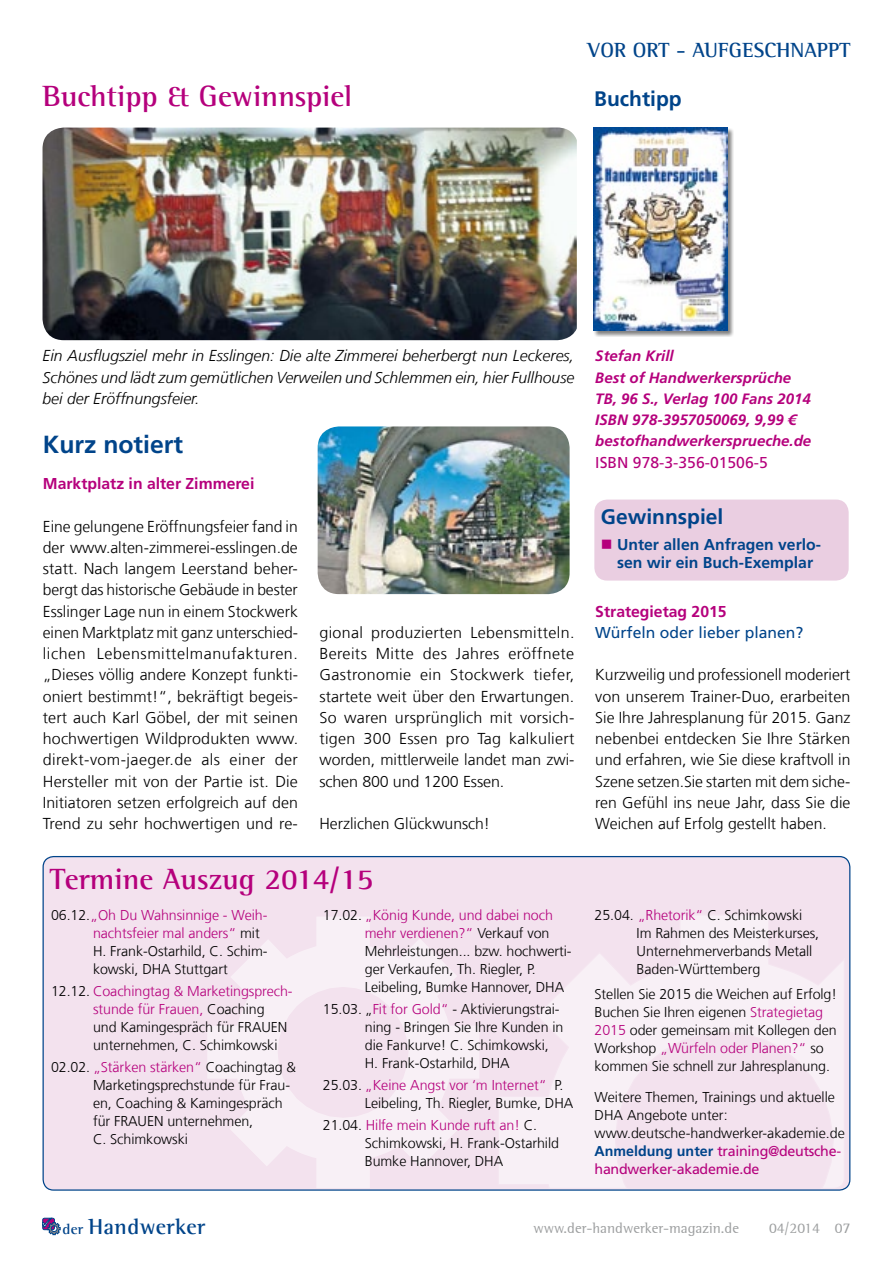
<style>
.page{position:relative;width:893px;height:1263px;background:#fff}
.page>*{position:absolute;margin:0;border:0;box-sizing:border-box;transform-origin:0 0}
.t1{font:700 30px "Rotis Semi Serif";color:#b5007c}
.t2{font:700 24.75px "Frutiger LT Com";color:#00448a}
.t3{font:700 22.2px "Rotis Semi Serif";letter-spacing:.02em;color:#00448a}
.t4{font:700 21px "Rotis Semi Serif";color:#00448a}
.t5{font:700 21px "Frutiger LT Com";color:#00448a}
.t6{font:300 15.75px/21.3px "Frutiger LT Com";color:#000;text-align:justify}
.t7{font:italic 300 15.75px/21.3px "Frutiger LT Com";color:#000;text-align:justify}
.t8{font:700 15.75px/18px "Frutiger LT Com";color:#00448a;text-align:center}
.t9{font:700 15.75px "Frutiger LT Com";color:#b5007c}
.t10{font:15.75px "Frutiger LT Com";color:#00448a}
.t11{font:15.75px "Frutiger LT Com";color:#b5007c}
.t12{font:italic 700 15px/21.3px "Frutiger LT Com";color:#b5007c}
.t13{font:15px "Rotis Semi Serif";color:#9c9e9f}
.t14{font:300 14.25px/18px "Frutiger LT Com";letter-spacing:-.005em;color:#000}
.s1{color:#b5007c}
.s2{font-weight:700;color:#00448a}
.s3{font-weight:400;color:#b5007c}
.s4{font-size:14.85px}
</style>
<div class="page">
<svg style="left:42px;top:1218px;width:19px;height:17px"></svg>
<div style="left:43px;top:856px;width:807px;height:334px;background:#f3e2ee;border-radius:11px"></div>
<div style="left:594px;top:500px;width:255px;height:81px;background:#eacee1;border-radius:13px"></div>
<svg style="left:499px;top:916px;width:347px;height:273px"></svg>
<svg style="left:208px;top:917px;width:271px;height:271px"></svg>
<div style="left:593px;top:127px;width:141px;height:210px;background:#000;opacity:.5"></div>
<img style="left:593px;top:128px;width:134px;height:202px">
<img style="left:43px;top:128px;width:534px;height:212px">
<img style="left:318px;top:426px;width:252px;height:168px">
<h1 class="t1" style="left:43px;top:78px;width:311px">Buchtipp &amp; Gewinnspiel</h1>
<h3 class="t4" style="left:588px;top:38px;width:264px">VOR ORT - AUFGESCHNAPPT</h3>
<h3 class="t5" style="left:594px;top:87px;width:89px">Buchtipp</h3>
<p class="t7" style="left:43px;top:345px;width:533px">Ein Ausflugsziel mehr in Esslingen: Die alte Zimmerei beherbergt nun Leckeres, Schönes und lädt zum gemütlichen Verweilen und Schlemmen ein, hier Fullhouse bei der Eröffnungsfeier.</p>
<h2 class="t2" style="left:43px;top:429px;width:142px">Kurz notiert</h2>
<p class="t9" style="left:43px;top:474px;width:213px">Marktplatz in alter Zimmerei</p>
<p class="t6" style="left:43px;top:516px;width:257px">Eine gelungene Eröffnungsfeier fand in der www.alten-zimmerei-esslingen.de statt. Nach langem Leerstand beher&shy;bergt das historische Gebäude in bester Esslinger Lage nun in einem Stockwerk einen Marktplatz mit ganz unterschied&shy;lichen Lebensmittelmanufakturen. „Dieses völlig andere Konzept funkti&shy;oniert bestimmt!“, bekräftigt begeis&shy;tert auch Karl Göbel, der mit seinen hochwertigen Wildprodukten www. direkt-vom-jaeger.de als einer der Hersteller mit von der Partie ist. Die Initiatoren setzen erfolgreich auf den Trend zu sehr hochwertigen und re-</p>
<p class="t6" style="left:319px;top:622px;width:257px">gional produzierten Lebensmitteln.<br>Bereits Mitte des Jahres eröffnete Gastronomie ein Stockwerk tiefer, startete weit über den Erwartungen.<br>So waren ursprünglich mit vorsich&shy;tigen 300 Essen pro Tag kalkuliert worden, mittlerweile landet man zwi&shy;schen 800 und 1200 Essen.</p>
<p class="t6" style="left:319px;top:813px;width:172px">Herzlichen Glückwunsch!</p>
<h1 class="t1" style="left:50px;top:860px;width:325px">Termine Auszug 2014/15</h1>
<p class="t14" style="left:93px;top:906px;width:176px;text-indent:-42px">06.12.<span class="s1">„Oh Du Wahnsinnige - Weih&shy;nachtsfeier mal anders“</span> mit<br>H. Frank-Ostarhild, C. Schim&shy;kowski, DHA Stuttgart</p>
<p class="t14" style="left:93px;top:982px;width:201px;text-indent:-42px">12.12. <span class="s1">Coachingtag &amp; Marketingsprech&shy;stunde für Frauen,</span> Coaching<br>und Kamingespräch für FRAUEN unternehmen, C. Schimkowski</p>
<p class="t14" style="left:93px;top:1058px;width:204px;text-indent:-42px">02.02. <span class="s1">„Stärken stärken“</span> Coachingtag &amp;<br>Marketingsprechstunde für Frau&shy;en, Coaching &amp; Kamingespräch für FRAUEN unternehmen,<br>C. Schimkowski</p>
<p class="t14" style="left:365px;top:906px;width:208px;text-indent:-42px">17.02. <span class="s1">„König Kunde, und dabei noch mehr verdienen?“</span> Verkauf von<br>Mehrleistungen... bzw. hochwerti&shy;ger Verkaufen, Th. Riegler, P.<br>Leibeling, Bumke Hannover, DHA</p>
<p class="t14" style="left:365px;top:1000px;width:200px;text-indent:-42px">15.03. „<span class="s1">Fit for Gold“</span> - Aktivierungstrai&shy;ning - Bringen Sie Ihre Kunden in die Fankurve! C. Schimkowski,<br>H. Frank-Ostarhild, DHA</p>
<p class="t14" style="left:365px;top:1076px;width:210px;text-indent:-42px">25.03. <span class="s1">„Keine Angst vor ‘m Internet“</span> P.<br>Leibeling, Th. Riegler, Bumke, DHA</p>
<p class="t14" style="left:365px;top:1116px;width:196px;text-indent:-42px">21.04. <span class="s1">Hilfe mein Kunde ruft an!</span> C.<br>Schimkowski, H. Frank-Ostarhild<br>Bumke Hannover, DHA</p>
<p class="t12" style="left:595px;top:346px;width:217px">Stefan Krill<br>Best of Handwerkersprüche<br>TB, 96 S., Verlag 100 Fans 2014<br>ISBN 978-3957050069, 9,99 € bestofhandwerkersprueche.de</p>
<p class="t11" style="left:595px;top:453px;width:174px">ISBN 978-3-356-01506-5</p>
<h3 class="t5" style="left:601px;top:504px;width:124px">Gewinnspiel</h3>
<p class="t8" style="left:601px;top:536px;width:222px"><span class="s1">■</span> Unter allen Anfragen verlo&shy;sen wir ein Buch-Exemplar</p>
<p class="t9" style="left:595px;top:602px;width:133px">Strategietag 2015</p>
<p class="t10" style="left:595px;top:623px;width:210px">Würfeln oder lieber planen?</p>
<p class="t6" style="left:595px;top:664px;width:257px">Kurzweilig und professionell moderiert von unserem Trainer-Duo, erarbeiten Sie Ihre Jahresplanung für 2015. Ganz nebenbei entdecken Sie Ihre Stärken und erfahren, wie Sie diese kraftvoll in Szene setzen.Sie starten mit dem siche&shy;ren Gefühl ins neue Jahr, dass Sie die Weichen auf Erfolg gestellt haben.</p>
<p class="t14" style="left:637px;top:906px;width:184px;text-indent:-42px">25.04. <span class="s1">„Rhetorik“</span> C. Schimkowski<br>Im Rahmen des Meisterkurses,<br>Unternehmerverbands Metall<br>Baden-Württemberg</p>
<p class="t14" style="left:595px;top:985px;width:244px">Stellen Sie 2015 die Weichen auf Erfolg!<br>Buchen Sie Ihren eigenen <span class="s1">Strategietag 2015</span> oder gemeinsam mit Kollegen den Workshop <span class="s1">„Würfeln oder Planen?“</span> so kommen Sie schnell zur Jahresplanung.</p>
<p class="t14" style="left:595px;top:1088px;width:252px">Weitere Themen, Trainings und aktuelle DHA Angebote unter: www.deutsche-handwerker-akademie.de <span class="s2">Anmeldung unter</span> <span class="s3">training@deutsche&shy;handwerker-akademie.de</span></p>
<h3 class="t3" style="left:62px;top:1213px;width:144px"><span class="s4">der</span> Handwerker</h3>
<p class="t13" style="left:534px;top:1219px;width:207px">www.der-handwerker-magazin.de</p>
<p class="t13" style="left:769px;top:1219px;width:83px">04/2014 07</p>
</div>
